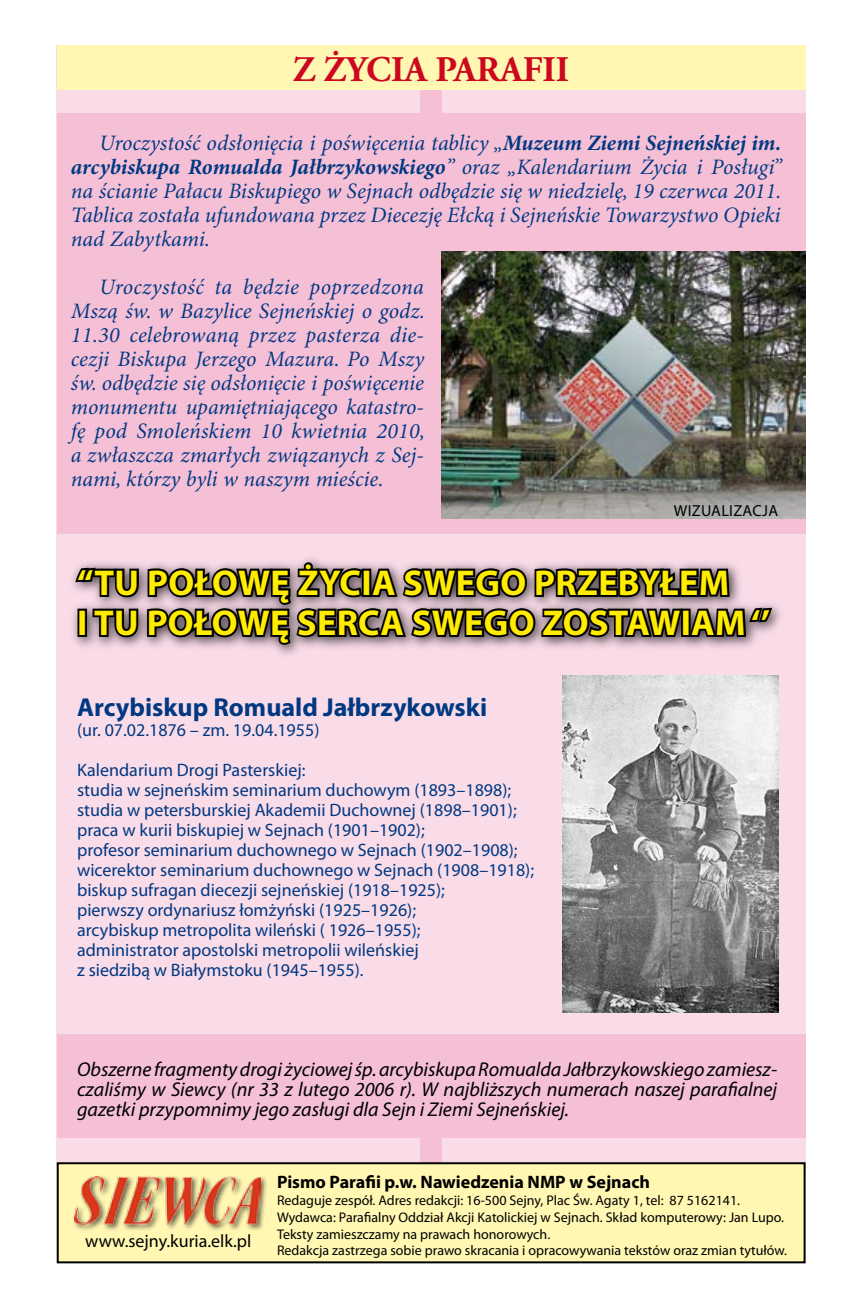
<style>
.page{position:relative;width:851px;height:1304px;background:#fff}
.page>*{position:absolute;margin:0;border:0;box-sizing:border-box;transform-origin:0 0}
.t1{font:700 36px/40px "Myriad Pro";letter-spacing:.01em;color:#ffec00}
.t2{font:700 36px "Adobe Garamond Pro";color:#cc071e}
.t3{font:700 26px "Myriad Pro";color:#003882}
.t4{font:italic 22px/24px "Minion Pro";letter-spacing:-.005em;color:#003882;text-align:justify}
.t5{font:italic 20px/20px "Myriad Pro";color:#000;text-align:justify}
.t6{font:18px/20px "Myriad Pro";color:#003882}
.t7{font:700 18px "Myriad Pro";color:#000}
.t8{font:18px "Myriad Pro";color:#000}
.t9{font:16px "Myriad Pro";letter-spacing:.02em;color:#000}
.t10{font:14px/16.8px "Myriad Pro";color:#000}
.s1{font-weight:700}
</style>
<div class="page">
<div style="left:442px;top:45px;width:363px;height:1125px;background:#fadce9"></div>
<div style="left:57px;top:45px;width:363px;height:1123px;background:#fadce9"></div>
<div style="left:57px;top:45px;width:748px;height:45px;background:#fff7b2"></div>
<div style="left:58px;top:1163px;width:746px;height:99px;background:#fff7b2"></div>
<div style="left:57px;top:1162px;width:748px;height:101px;border:2px solid #000"></div>
<div style="left:72px;top:1173px;width:196px;height:59px;background:#000;opacity:.6"></div>
<img style="left:75px;top:1176px;width:185px;height:49px">
<div style="left:57px;top:113px;width:748px;height:421px;background:#f5bfd6"></div>
<img style="left:441px;top:252px;width:364px;height:267px">
<div style="left:406px;top:534px;width:50px;height:534px;background:#fadce9"></div>
<div style="left:57px;top:1034px;width:748px;height:104px;background:#f5bfd6"></div>
<svg style="left:72px;top:392px;width:702px;height:284px"></svg>
<img style="left:562px;top:676px;width:216px;height:336px">
<h1 class="t2" style="left:293px;top:48px;width:277px">Z ŻYCIA PARAFII</h1>
<p class="t4" style="left:71px;top:131px;width:712px;text-indent:28px">Uroczystość odsłonięcia i poświęcenia tablicy „<span class="s1">Muzeum Ziemi Sejneńskiej im. arcybiskupa Romualda Jałbrzykowskiego</span>” oraz „Kalendarium Życia i Posługi” na ścianie Pałacu Biskupiego w Sejnach odbędzie się w niedzielę, 19 czerwca 2011.<br>Tablica została ufundowana przez Diecezję Ełcką i Sejneńskie Towarzystwo Opieki nad Zabytkami.</p>
<p class="t4" style="left:71px;top:275px;width:355px;text-indent:28px">Uroczystość ta będzie poprzedzona Mszą św. w Bazylice Sejneńskiej o godz.<br>11.30 celebrowaną przez pasterza die&shy;cezji Biskupa Jerzego Mazura. Po Mszy św. odbędzie się odsłonięcie i poświęcenie monumentu upamiętniającego katastro&shy;fę pod Smoleńskiem 10 kwietnia 2010, a zwłaszcza zmarłych związanych z Sej&shy;nami, którzy byli w naszym mieście.</p>
<p class="t9" style="left:673px;top:500px;width:106px">WIZUALIZACJA</p>
<h1 class="t1" style="left:77px;top:562px;width:694px">“TU POŁOWĘ ŻYCIA SWEGO PRZEBYŁEM<br>I TU POŁOWĘ SERCA SWEGO ZOSTAWIAM ‘’</h1>
<p class="t3" style="left:77px;top:691px;width:411px">Arcybiskup Romuald Jałbrzykowski</p>
<p class="t6" style="left:77px;top:720px;width:244px">(ur. 07.02.1876 – zm. 19.04.1955)</p>
<p class="t6" style="left:77px;top:760px;width:458px">Kalendarium Drogi Pasterskiej:<br>studia w sejneńskim seminarium duchowym (1893–1898); studia w petersburskiej Akademii Duchownej (1898–1901); praca w kurii biskupiej w Sejnach (1901–1902);<br>profesor seminarium duchownego w Sejnach (1902–1908); wicerektor seminarium duchownego w Sejnach (1908–1918); biskup sufragan diecezji sejneńskiej (1918–1925);<br>pierwszy ordynariusz łomżyński (1925–1926);<br>arcybiskup metropolita wileński ( 1926–1955);<br>administrator apostolski metropolii wileńskiej<br>z siedzibą w Białymstoku (1945–1955).</p>
<p class="t5" style="left:77px;top:1059px;width:701px">Obszerne fragmenty drogi życiowej śp. arcybiskupa Romualda Jałbrzykowskiego zamiesz&shy;czaliśmy w Siewcy (nr 33 z lutego 2006 r). W najbliższych numerach naszej parafialnej gazetki przypomnimy jego zasługi dla Sejn i Ziemi Sejneńskiej.</p>
<p class="t8" style="left:85px;top:1229px;width:168px">www.sejny.kuria.elk.pl</p>
<p class="t7" style="left:277px;top:1170px;width:374px">Pismo Parafii p.w. Nawiedzenia NMP w Sejnach</p>
<p class="t10" style="left:277px;top:1192px;width:511px">Redaguje zespół. Adres redakcji: 16-500 Sejny, Plac Św. Agaty 1, tel: 87 5162141.<br>Wydawca: Parafialny Oddział Akcji Katolickiej w Sejnach. Skład komputerowy: Jan Lupo.<br>Teksty zamieszczamy na prawach honorowych.<br>Redakcja zastrzega sobie prawo skracania i opracowywania tekstów oraz zmian tytułów.</p>
</div>
